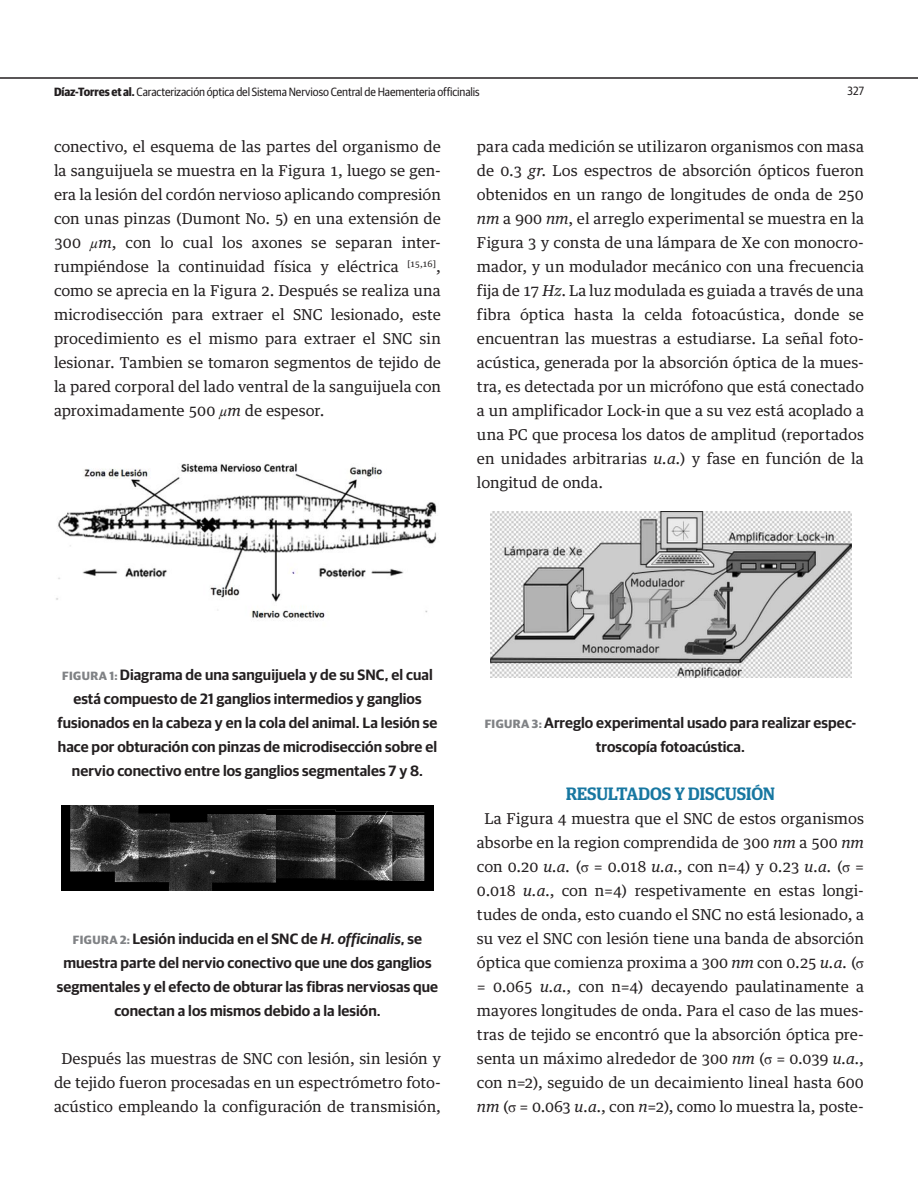
<style>
.page{position:relative;width:918px;height:1188px;background:#fff}
.page>*{position:absolute;margin:0;border:0;box-sizing:border-box;transform-origin:0 0}
.Subcabeza{font:500 18px "Guardian Egyptian Display";color:#1777a1}
.Texto{font:15px/24px "Guardian Egyptian Text";color:#231f20;text-align:justify}
.Etiqueta_Figura_copy{font:600 15px/24px "Guardian Sans";letter-spacing:.005em;color:#231f20;text-align:center}
.Texto-2{font:12px "Guardian Sans Narrow";letter-spacing:-.01em;color:#231f20}
.s1{font-weight:700}
.s2{font-family:"Times New Roman";font-style:italic}
.s3{font-style:italic}
.s4{font-weight:700;font-size:12px;color:#808285}
.s5{font-family:"Times New Roman"}
</style>
<div class="page">
<hr style="left:0;top:77px;width:918px;height:2px;background:#231f20">
<img style="left:56px;top:463px;width:381px;height:158px">
<img style="left:62px;top:806px;width:372px;height:85px">
<img style="left:490px;top:512px;width:362px;height:165px">
<p class="Texto-2" style="left:54px;top:83px;width:427px"><span class="s1">Díaz-Torres et al.</span> Caracterización óptica del Sistema Nervioso Central de Haementeria officinalis</p>
<p class="Texto-2" style="left:848px;top:82px;width:18px">327</p>
<p class="Texto" style="left:54px;top:133px;width:389px">conectivo, el esquema de las partes del organismo de la sanguijuela se muestra en la Figura 1, luego se gen&shy;era la lesión del cordón nervioso aplicando compresión con unas pinzas (Dumont No. 5) en una extensión de 300 <span class="s2">µ</span><span class="s3">m</span>, con lo cual los axones se separan inter&shy;rumpiéndose la continuidad física y eléctrica <sup>[15,16]</sup>, como se aprecia en la Figura 2. Después se realiza una microdisección para extraer el SNC lesionado, este procedimiento es el mismo para extraer el SNC sin lesionar. Tambien se tomaron segmentos de tejido de la pared corporal del lado ventral de la sanguijuela con aproximadamente 500 <span class="s2">µ</span><span class="s3">m</span> de espesor.</p>
<p class="Texto" style="left:477px;top:133px;width:389px">para cada medición se utilizaron organismos con masa de 0.3 <span class="s3">gr</span>. Los espectros de absorción ópticos fueron obtenidos en un rango de longitudes de onda de 250 <span class="s3">nm</span> a 900 <span class="s3">nm</span>, el arreglo experimental se muestra en la Figura 3 y consta de una lámpara de Xe con monocro&shy;mador, y un modulador mecánico con una frecuencia fija de 17 <span class="s3">Hz</span>. La luz modulada es guiada a través de una fibra óptica hasta la celda fotoacústica, donde se encuentran las muestras a estudiarse. La señal foto&shy;acústica, generada por la absorción óptica de la mues&shy;tra, es detectada por un micrófono que está conectado a un amplificador Lock-in que a su vez está acoplado a una PC que procesa los datos de amplitud (reportados en unidades arbitrarias <span class="s3">u.a.</span>) y fase en función de la longitud de onda.</p>
<p class="Etiqueta_Figura_copy" style="left:58px;top:661px;width:381px"><span class="s4">FIGURA 1:</span> Diagrama de una sanguijuela y de su SNC, el cual está compuesto de 21 ganglios intermedios y ganglios fusionados en la cabeza y en la cola del animal. La lesión se hace por obturación con pinzas de microdisección sobre el nervio conectivo entre los ganglios segmentales 7 y 8.</p>
<p class="Etiqueta_Figura_copy" style="left:57px;top:925px;width:383px"><span class="s4">FIGURA 2:</span> Lesión inducida en el SNC de <span class="s3">H. officinalis</span>, se muestra parte del nervio conectivo que une dos ganglios segmentales y el efecto de obturar las fibras nerviosas que conectan a los mismos debido a la lesión.</p>
<p class="Texto" style="left:54px;top:1045px;width:389px;text-align:center">Después las muestras de SNC con lesión, sin lesión y de tejido fueron procesadas en un espectrómetro foto&shy;acústico empleando la configuración de transmisión,</p>
<p class="Etiqueta_Figura_copy" style="left:485px;top:709px;width:373px"><span class="s4">FIGURA 3:</span> Arreglo experimental usado para realizar espec&shy;troscopía fotoacústica.</p>
<p class="Subcabeza" style="left:566px;top:783px;width:210px">RESULTADOS Y DISCUSIÓN</p>
<p class="Texto" style="left:477px;top:805px;width:389px;text-align:center">La Figura 4 muestra que el SNC de estos organismos absorbe en la region comprendida de 300 <span class="s3">nm</span> a 500 <span class="s3">nm </span>con 0.20 <span class="s3">u.a.</span> (<span class="s5">σ</span> = 0.018 <span class="s3">u.a.</span>, con n=4) y 0.23 <span class="s3">u.a.</span> (<span class="s5">σ</span> = 0.018 <span class="s3">u.a.</span>, con n=4) respetivamente en estas longi&shy;tudes de onda, esto cuando el SNC no está lesionado, a su vez el SNC con lesión tiene una banda de absorción óptica que comienza proxima a 300 <span class="s3">nm</span> con 0.25 <span class="s3">u.a.</span> (<span class="s5">σ </span>= 0.065 <span class="s3">u.a.</span>, con n=4) decayendo paulatinamente a mayores longitudes de onda. Para el caso de las mues&shy;tras de tejido se encontró que la absorción óptica pre&shy;senta un máximo alrededor de 300 <span class="s3">nm</span> (<span class="s5">σ</span> = 0.039 <span class="s3">u.a.</span>, con n=2), seguido de un decaimiento lineal hasta 600 <span class="s3">nm</span> (<span class="s5">σ</span> = 0.063 <span class="s3">u.a.</span>, con <span class="s3">n</span>=2), como lo muestra la, poste-</p>
</div>
